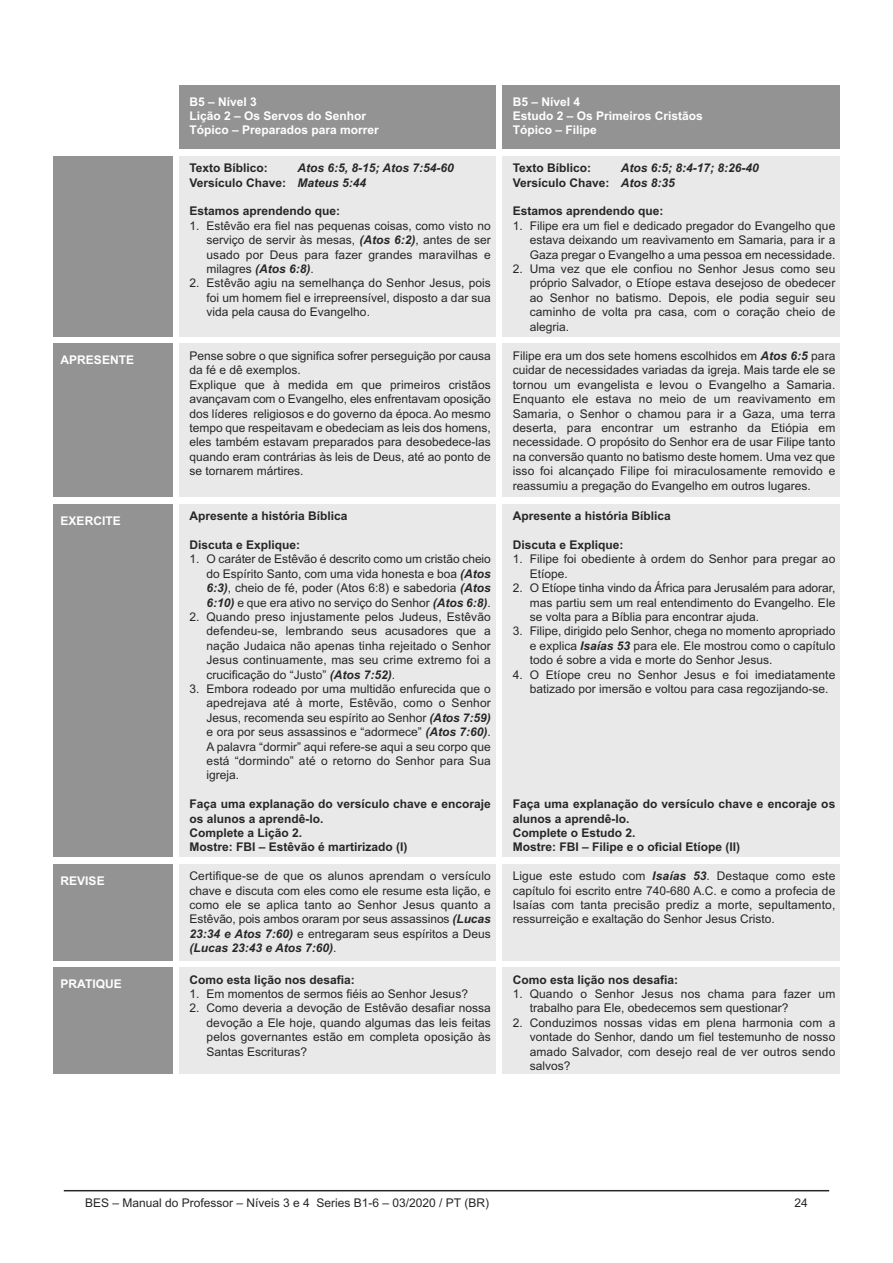
<style>
.page{position:relative;width:893px;height:1263px;background:#fff}
.page>*{position:absolute;margin:0;border:0;box-sizing:border-box;transform-origin:0 0}
.t1{font:12px/14.4px "Arial";color:#272627;text-align:justify}
.t2{font:700 12px/14.4px "Arial";color:#272627}
.t3{font:700 12px/14.4px "Arial";color:#fff}
.t4{font:italic 700 12px/14.4px "Arial";color:#272627}
.s1{font-style:normal}
.s2{font-weight:700;font-style:italic}
</style>
<div class="page">
<hr style="left:64px;top:1190px;width:765px;height:1px;background:#272627">
<div style="left:179px;top:85px;width:316px;height:64px;background:#939393"></div>
<div style="left:502px;top:85px;width:338px;height:64px;background:#939393"></div>
<div style="left:53px;top:156px;width:119px;height:181px;background:#939393"></div>
<div style="left:179px;top:156px;width:316px;height:181px;background:#e9e9e9"></div>
<div style="left:502px;top:156px;width:338px;height:181px;background:#e9e9e9"></div>
<div style="left:53px;top:344px;width:119px;height:153px;background:#939393"></div>
<div style="left:179px;top:344px;width:316px;height:153px;background:#e9e9e9"></div>
<div style="left:502px;top:344px;width:338px;height:153px;background:#e9e9e9"></div>
<div style="left:53px;top:504px;width:119px;height:353px;background:#939393"></div>
<div style="left:179px;top:504px;width:316px;height:353px;background:#e9e9e9"></div>
<div style="left:502px;top:504px;width:338px;height:353px;background:#e9e9e9"></div>
<div style="left:53px;top:864px;width:119px;height:96px;background:#939393"></div>
<div style="left:179px;top:864px;width:316px;height:96px;background:#e9e9e9"></div>
<div style="left:502px;top:864px;width:338px;height:96px;background:#e9e9e9"></div>
<div style="left:53px;top:967px;width:119px;height:107px;background:#939393"></div>
<div style="left:179px;top:967px;width:316px;height:107px;background:#e9e9e9"></div>
<div style="left:502px;top:967px;width:338px;height:107px;background:#e9e9e9"></div>
<p class="t3" style="left:190px;top:94px;width:191px">B5 – Nível 3<br>Lição 2 – Os Servos do Senhor<br>Tópico – Preparados para morrer</p>
<p class="t3" style="left:513px;top:94px;width:192px">B5 – Nível 4<br>Estudo 2 – Os Primeiros Cristãos<br>Tópico – Filipe</p>
<p class="t2" style="left:190px;top:161px;width:80px">Texto Bíblico:</p>
<p class="t2" style="left:513px;top:161px;width:80px">Texto Bíblico:</p>
<p class="t4" style="left:190px;top:161px;width:266px;text-indent:108px">Atos 6:5, 8-15; Atos 7:54-60<br><span class="s1">Versículo Chave:</span> Mateus 5:44</p>
<p class="t2" style="left:190px;top:204px;width:152px">Estamos aprendendo que:</p>
<p class="t1" style="left:207px;top:218px;width:286px;text-indent:-17px">1. Estêvão era fiel nas pequenas coisas, como visto no serviço de servir às mesas, <span class="s2">(Atos 6:2)</span>, antes de ser usado por Deus para fazer grandes maravilhas e milagres <span class="s2">(Atos 6:8)</span>.</p>
<p class="t1" style="left:207px;top:276px;width:286px;text-indent:-17px">2. Estêvão agiu na semelhança do Senhor Jesus, pois foi um homem fiel e irrepreensível, disposto a dar sua vida pela causa do Evangelho.</p>
<p class="t4" style="left:513px;top:161px;width:248px;text-indent:108px">Atos 6:5; 8:4-17; 8:26-40<br><span class="s1">Versículo Chave:</span> Atos 8:35</p>
<p class="t2" style="left:513px;top:204px;width:152px">Estamos aprendendo que:</p>
<p class="t1" style="left:530px;top:218px;width:307px;text-indent:-17px">1. Filipe era um fiel e dedicado pregador do Evangelho que estava deixando um reavivamento em Samaria, para ir a Gaza pregar o Evangelho a uma pessoa em necessidade.</p>
<p class="t1" style="left:530px;top:262px;width:307px;text-indent:-17px">2. Uma vez que ele confiou no Senhor Jesus como seu próprio Salvador, o Etíope estava desejoso de obedecer ao Senhor no batismo. Depois, ele podia seguir seu caminho de volta pra casa, com o coração cheio de alegria.</p>
<p class="t3" style="left:61px;top:353px;width:75px">APRESENTE</p>
<p class="t1" style="left:190px;top:349px;width:303px;text-align:left">Pense sobre o que significa sofrer perseguição por causa da fé e dê exemplos.<br>Explique que à medida em que primeiros cristãos avançavam com o Evangelho, eles enfrentavam oposição dos líderes religiosos e do governo da época. Ao mesmo tempo que respeitavam e obedeciam as leis dos homens, eles também estavam preparados para desobedece-las quando eram contrárias às leis de Deus, até ao ponto de se tornarem mártires.</p>
<p class="t1" style="left:513px;top:349px;width:324px">Filipe era um dos sete homens escolhidos em <span class="s2">Atos 6:5</span> para cuidar de necessidades variadas da igreja. Mais tarde ele se tornou um evangelista e levou o Evangelho a Samaria.<br>Enquanto ele estava no meio de um reavivamento em Samaria, o Senhor o chamou para ir a Gaza, uma terra deserta, para encontrar um estranho da Etiópia em necessidade. O propósito do Senhor era de usar Filipe tanto na conversão quanto no batismo deste homem. Uma vez que isso foi alcançado Filipe foi miraculosamente removido e reassumiu a pregação do Evangelho em outros lugares.</p>
<p class="t3" style="left:61px;top:513px;width:62px">EXERCITE</p>
<p class="t2" style="left:190px;top:509px;width:160px">Apresente a história Bíblica</p>
<p class="t2" style="left:190px;top:538px;width:112px">Discuta e Explique:</p>
<p class="t1" style="left:207px;top:552px;width:286px;text-indent:-17px">1. O caráter de Estêvão é descrito como um cristão cheio do Espírito Santo, com uma vida honesta e boa <span class="s2">(Atos 6:3)</span>, cheio de fé, poder (Atos 6:8) e sabedoria <span class="s2">(Atos 6:10)</span> e que era ativo no serviço do Senhor <span class="s2">(Atos 6:8)</span>.</p>
<p class="t1" style="left:207px;top:610px;width:286px;text-indent:-17px">2. Quando preso injustamente pelos Judeus, Estêvão defendeu-se, lembrando seus acusadores que a nação Judaica não apenas tinha rejeitado o Senhor Jesus continuamente, mas seu crime extremo foi a crucificação do “Justo” <span class="s2">(Atos 7:52)</span>.</p>
<p class="t1" style="left:207px;top:682px;width:286px;text-indent:-17px">3. Embora rodeado por uma multidão enfurecida que o apedrejava até à morte, Estêvão, como o Senhor Jesus, recomenda seu espírito ao Senhor <span class="s2">(Atos 7:59) </span>e ora por seus assassinos e “adormece” <span class="s2">(Atos 7:60)</span>.<br>A palavra “dormir” aqui refere-se aqui a seu corpo que está “dormindo” até o retorno do Senhor para Sua igreja.</p>
<p class="t2" style="left:190px;top:797px;width:303px">Faça uma explanação do versículo chave e encoraje os alunos a aprendê-lo.<br>Complete a Lição 2.<br>Mostre: FBI – Estêvão é martirizado (I)</p>
<p class="t2" style="left:513px;top:509px;width:160px">Apresente a história Bíblica</p>
<p class="t2" style="left:513px;top:538px;width:112px">Discuta e Explique:</p>
<p class="t1" style="left:530px;top:552px;width:307px;text-indent:-17px">1. Filipe foi obediente à ordem do Senhor para pregar ao<br>Etíope.</p>
<p class="t1" style="left:530px;top:581px;width:307px;text-indent:-17px">2. O Etíope tinha vindo da África para Jerusalém para adorar, mas partiu sem um real entendimento do Evangelho. Ele se volta para a Bíblia para encontrar ajuda.</p>
<p class="t1" style="left:530px;top:624px;width:307px;text-indent:-17px">3. Filipe, dirigido pelo Senhor, chega no momento apropriado e explica <span class="s2">Isaías 53</span> para ele. Ele mostrou como o capítulo todo é sobre a vida e morte do Senhor Jesus.</p>
<p class="t1" style="left:530px;top:667px;width:307px;text-indent:-17px">4. O Etíope creu no Senhor Jesus e foi imediatamente batizado por imersão e voltou para casa regozijando-se.</p>
<p class="t2" style="left:513px;top:797px;width:324px">Faça uma explanação do versículo chave e encoraje os alunos a aprendê-lo.<br>Complete o Estudo 2.<br>Mostre: FBI – Filipe e o oficial Etíope (II)</p>
<p class="t3" style="left:61px;top:873px;width:46px">REVISE</p>
<p class="t1" style="left:190px;top:869px;width:303px">Certifique-se de que os alunos aprendam o versículo chave e discuta com eles como ele resume esta lição, e como ele se aplica tanto ao Senhor Jesus quanto a Estêvão, pois ambos oraram por seus assassinos <span class="s2">(Lucas 23:34 e Atos 7:60)</span> e entregaram seus espíritos a Deus <span class="s2">(Lucas 23:43 e Atos 7:60)</span>.</p>
<p class="t1" style="left:513px;top:869px;width:324px">Ligue este estudo com <span class="s2">Isaías 53</span>. Destaque como este capítulo foi escrito entre 740-680 A.C. e como a profecia de Isaías com tanta precisão prediz a morte, sepultamento, ressurreição e exaltação do Senhor Jesus Cristo.</p>
<p class="t3" style="left:61px;top:977px;width:63px">PRATIQUE</p>
<p class="t2" style="left:190px;top:972px;width:167px">Como esta lição nos desafia:</p>
<p class="t1" style="left:190px;top:986px;width:280px">1. Em momentos de sermos fiéis ao Senhor Jesus?</p>
<p class="t1" style="left:207px;top:1001px;width:286px;text-indent:-17px">2. Como deveria a devoção de Estêvão desafiar nossa devoção a Ele hoje, quando algumas das leis feitas pelos governantes estão em completa oposição às Santas Escrituras?</p>
<p class="t2" style="left:513px;top:972px;width:167px">Como esta lição nos desafia:</p>
<p class="t1" style="left:530px;top:986px;width:307px;text-indent:-17px">1. Quando o Senhor Jesus nos chama para fazer um trabalho para Ele, obedecemos sem questionar?</p>
<p class="t1" style="left:530px;top:1015px;width:307px;text-indent:-17px">2. Conduzimos nossas vidas em plena harmonia com a vontade do Senhor, dando um fiel testemunho de nosso amado Salvador, com desejo real de ver outros sendo salvos?</p>
<p class="t1" style="left:85px;top:1195px;width:405px">BES – Manual do Professor – Níveis 3 e 4 Series B1-6 – 03/2020 / PT (BR)</p>
<p class="t1" style="left:795px;top:1195px;width:15px">24</p>
</div>
